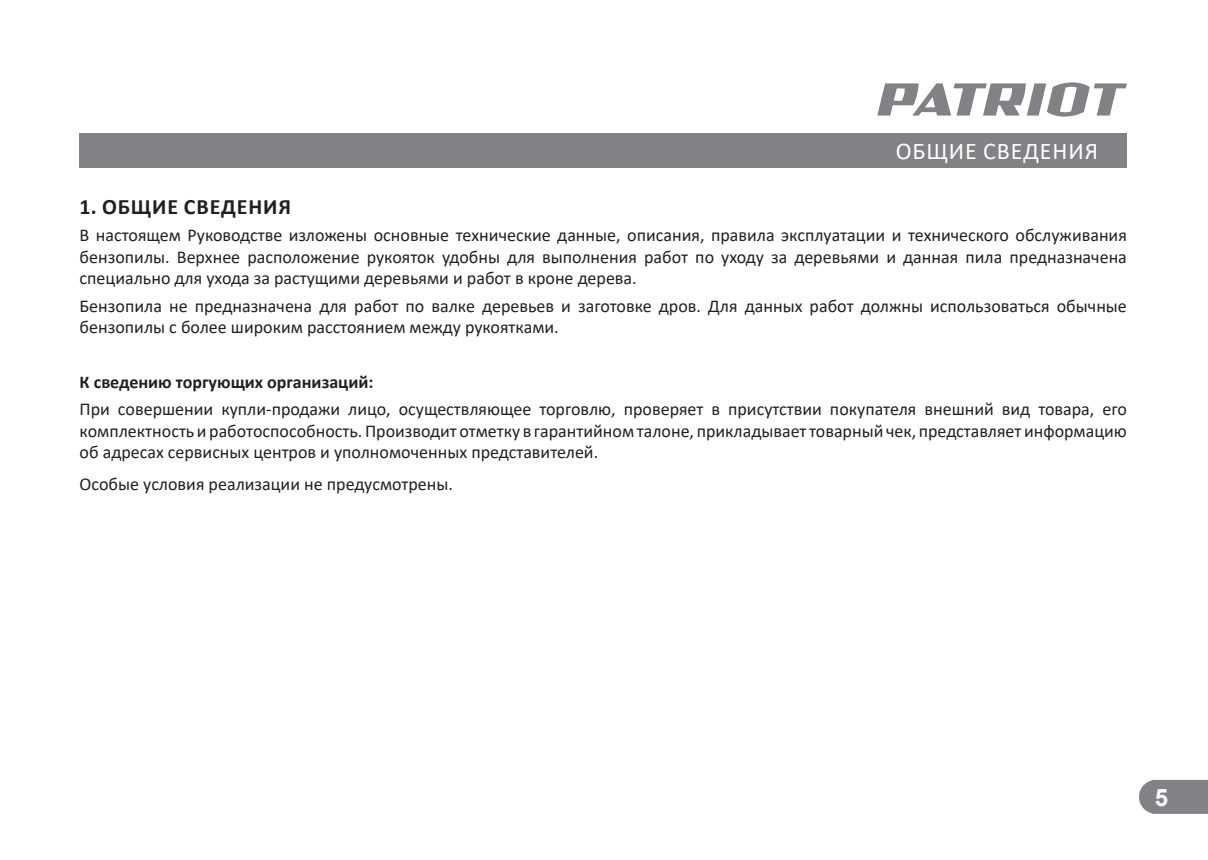
<style>
.page{position:relative;width:1208px;height:860px;background:#fff}
.page>*{position:absolute;margin:0;border:0;box-sizing:border-box;transform-origin:0 0}
.t1{font:24px "Calibri";letter-spacing:.04em;color:#fff}
.t2{font:700 24px "Arial";color:#fff}
.t3{font:700 22px "Calibri";letter-spacing:.04em;color:#231f20}
.t4{font:18px/21.6px "Calibri";color:#231f20;text-align:justify}
.t5{font:700 18px "Calibri";color:#231f20}
</style>
<div class="page">
<svg style="left:1139px;top:780px;width:68px;height:34px"></svg>
<svg style="left:877px;top:82px;width:249px;height:35px"></svg>
<div style="left:80px;top:133px;width:1046px;height:34px;background:#808285"></div>
<h1 class="t1" style="left:895px;top:135px;width:204px">ОБЩИЕ СВЕДЕНИЯ</h1>
<p class="t3" style="left:80px;top:191px;width:213px">1. ОБЩИЕ СВЕДЕНИЯ</p>
<p class="t4" style="left:80px;top:224px;width:1048px">В настоящем Руководстве изложены основные технические данные, описания, правила эксплуатации и технического обслуживания бензопилы. Верхнее расположение рукояток удобны для выполнения работ по уходу за деревьями и данная пила предназначена специально для ухода за растущими деревьями и работ в кроне дерева.</p>
<p class="t4" style="left:80px;top:294px;width:1048px">Бензопила не предназначена для работ по валке деревьев и заготовке дров. Для данных работ должны использоваться обычные бензопилы с более широким расстоянием между рукоятками.</p>
<p class="t5" style="left:80px;top:369px;width:295px">К сведению торгующих организаций:</p>
<p class="t4" style="left:80px;top:398px;width:1048px">При совершении купли-продажи лицо, осуществляющее торговлю, проверяет в присутствии покупателя внешний вид товара, его комплектность и работоспособность. Производит отметку в гарантийном талоне, прикладывает товарный чек, представляет информацию об адресах сервисных центров и уполномоченных представителей.</p>
<p class="t4" style="left:80px;top:473px;width:375px">Особые условия реализации не предусмотрены.</p>
<h1 class="t2" style="left:1154px;top:783px;width:15px">5</h1>
</div>
